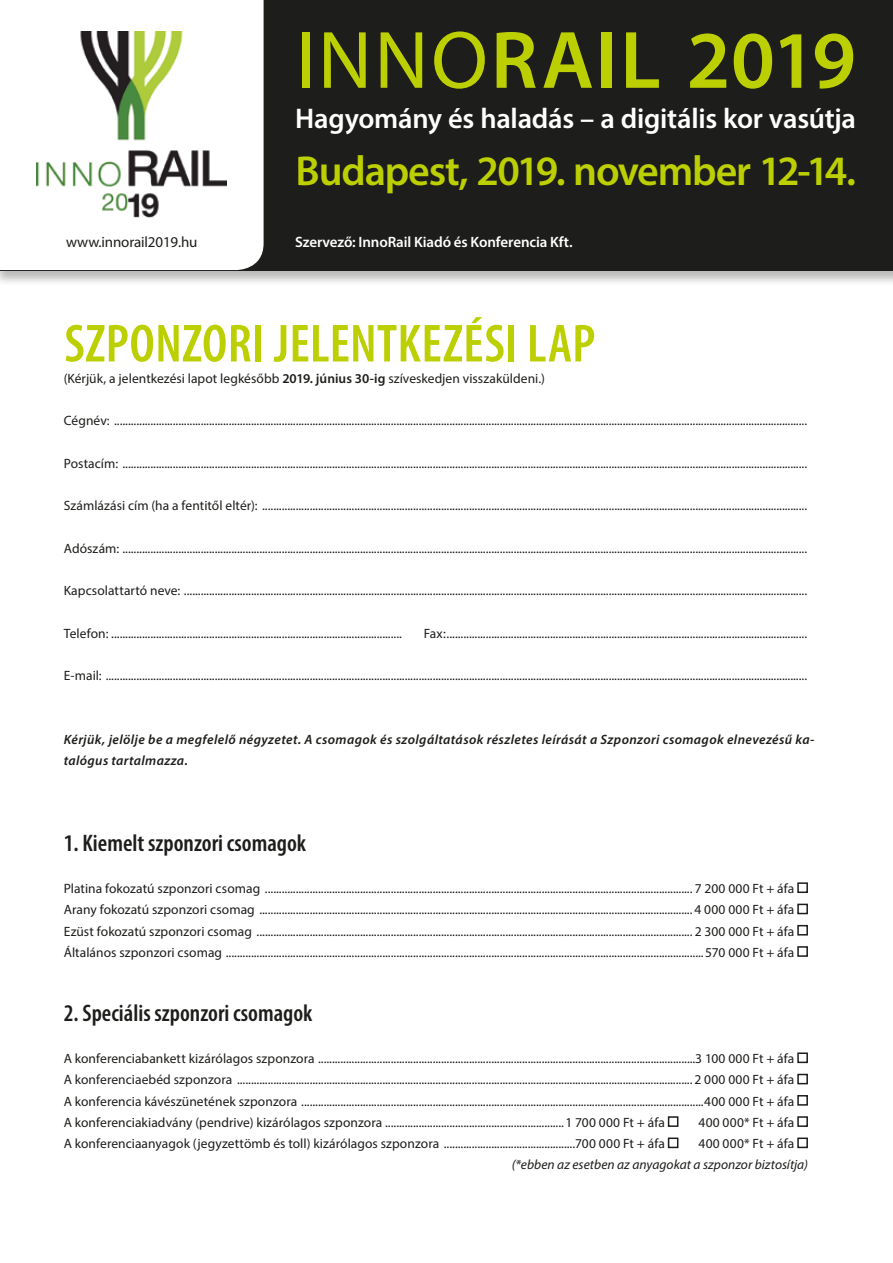
<style>
.page{position:relative;width:893px;height:1263px;background:#fff}
.page>*{position:absolute;margin:0;border:0;box-sizing:border-box;transform-origin:0 0}
.t1{font:600 82.2px "Myriad Pro";letter-spacing:.015em;color:#bccf00}
.t2{font:600 condensed 54px "Myriad Pro";letter-spacing:.005em;color:#bccf00}
.t3{font:600 42px "Myriad Pro";letter-spacing:-.03em;color:#bccf00}
.t4{font:600 28.5px "Myriad Pro";letter-spacing:-.01em;color:#fff}
.t5{font:600 condensed 24px "Myriad Pro";color:#1d1d1b}
.t6{font:600 15px "Myriad Pro";letter-spacing:-.01em;color:#fff}
.t7{font:15px "Myriad Pro";letter-spacing:-.01em;color:#1d1d1b}
.t8{font:13.5px/21.3px "Myriad Pro";letter-spacing:.005em;color:#1d1d1b;text-align:justify}
.t9{font:italic 600 13.5px/21.3px "Myriad Pro";letter-spacing:.03em;color:#1d1d1b}
.t10{font:italic 13.5px "Myriad Pro";letter-spacing:.005em;color:#1d1d1b}
.s1{font-weight:400}
.s2{font-weight:600}
</style>
<div class="page">
<div style="left:797px;top:882px;width:11px;height:11px;border:2px solid #1d1d1b"></div>
<div style="left:797px;top:904px;width:11px;height:10px;border:2px solid #1d1d1b"></div>
<div style="left:797px;top:925px;width:11px;height:10px;border:2px solid #1d1d1b"></div>
<div style="left:797px;top:946px;width:11px;height:11px;border:2px solid #1d1d1b"></div>
<div style="left:797px;top:1052px;width:11px;height:11px;border:2px solid #1d1d1b"></div>
<div style="left:797px;top:1074px;width:11px;height:10px;border:2px solid #1d1d1b"></div>
<div style="left:797px;top:1095px;width:11px;height:11px;border:2px solid #1d1d1b"></div>
<div style="left:668px;top:1116px;width:10px;height:11px;border:2px solid #1d1d1b"></div>
<div style="left:797px;top:1116px;width:11px;height:11px;border:2px solid #1d1d1b"></div>
<div style="left:668px;top:1137px;width:10px;height:11px;border:2px solid #1d1d1b"></div>
<div style="left:797px;top:1137px;width:11px;height:11px;border:2px solid #1d1d1b"></div>
<div style="left:0;top:0;width:893px;height:287px;background:#1d1d1b;opacity:.3"></div>
<div style="left:0;top:0;width:893px;height:270px;background:#1d1d1b"></div>
<div style="left:0;top:0;width:264px;height:270px;background:#fff"></div>
<img style="left:37px;top:31px;width:190px;height:188px">
<div style="left:37px;top:219px;width:190px;height:45px;background:#fff"></div>
<h1 class="t1" style="left:296px;top:8px;width:562px"><span class="s1">Inno</span>Rail 2019</h1>
<h3 class="t4" style="left:295px;top:100px;width:562px">Hagyomány és haladás – a digitális kor vasútja</h3>
<h3 class="t3" style="left:295px;top:144px;width:562px">Budapest, 2019. november 12-14.</h3>
<p class="t7" style="left:66px;top:232px;width:133px">www.innorail2019.hu</p>
<p class="t6" style="left:295px;top:232px;width:279px">Szervező: InnoRail Kiadó és Konferencia Kft.</p>
<h2 class="t2" style="left:64px;top:314px;width:533px">Szponzori jelentkezési lap</h2>
<p class="t8" style="left:64px;top:367px;width:483px">(Kérjük, a jelentkezési lapot legkésőbb <span class="s2">2019. június 30-ig</span> szíveskedjen visszaküldeni.)</p>
<p class="t8" style="left:64px;top:410px;width:745px">Cégnév: ........................................................................................................................................................................................................................................................</p>
<p class="t8" style="left:64px;top:452px;width:745px">Postacím: .....................................................................................................................................................................................................................................................</p>
<p class="t8" style="left:64px;top:495px;width:745px">Számlázási cím (ha a fentitől eltér): ...................................................................................................................................................................................................</p>
<p class="t8" style="left:64px;top:537px;width:745px">Adószám: .....................................................................................................................................................................................................................................................</p>
<p class="t8" style="left:64px;top:580px;width:745px">Kapcsolattartó neve: ...............................................................................................................................................................................................................................</p>
<p class="t8" style="left:64px;top:622px;width:340px">Telefon: ........................................................................................................</p>
<p class="t8" style="left:424px;top:622px;width:385px">Fax:.................................................................................................................................</p>
<p class="t8" style="left:64px;top:665px;width:745px">E-mail: ...........................................................................................................................................................................................................................................................</p>
<p class="t9" style="left:64px;top:729px;width:752px">Kérjük, jelölje be a megfelelő négyzetet. A csomagok és szolgáltatások részletes leírását a Szponzori csomagok elnevezésű ka&shy;talógus tartalmazza.</p>
<h3 class="t5" style="left:64px;top:829px;width:244px">1. Kiemelt szponzori csomagok</h3>
<p class="t8" style="left:64px;top:878px;width:732px">Platina fokozatú szponzori csomag ......................................................................................................................................................... 7 200 000 Ft + áfa Arany fokozatú szponzori csomag ........................................................................................................................................................... 4 000 000 Ft + áfa Ezüst fokozatú szponzori csomag ............................................................................................................................................................ 2 300 000 Ft + áfa Általános szponzori csomag ...........................................................................................................................................................................570 000 Ft + áfa</p>
<h3 class="t5" style="left:64px;top:999px;width:250px">2. Speciális szponzori csomagok</h3>
<p class="t8" style="left:64px;top:1048px;width:732px">A konferenciabankett kizárólagos szponzora .......................................................................................................................................3 100 000 Ft + áfa A konferenciaebéd szponzora ................................................................................................................................................................... 2 000 000 Ft + áfa A konferencia kávészünetének szponzora ................................................................................................................................................400 000 Ft + áfa A konferenciakiadvány (pendrive) kizárólagos szponzora ................................................................1 700 000 Ft + áfa</p>
<p class="t8" style="left:698px;top:1111px;width:97px">400 000* Ft + áfa</p>
<p class="t8" style="left:64px;top:1133px;width:603px">A konferenciaanyagok (jegyzettömb és toll) kizárólagos szponzora ...............................................700 000 Ft + áfa</p>
<p class="t8" style="left:698px;top:1133px;width:97px">400 000* Ft + áfa</p>
<p class="t10" style="left:512px;top:1156px;width:298px">(*ebben az esetben az anyagokat a szponzor biztosítja)</p>
</div>
